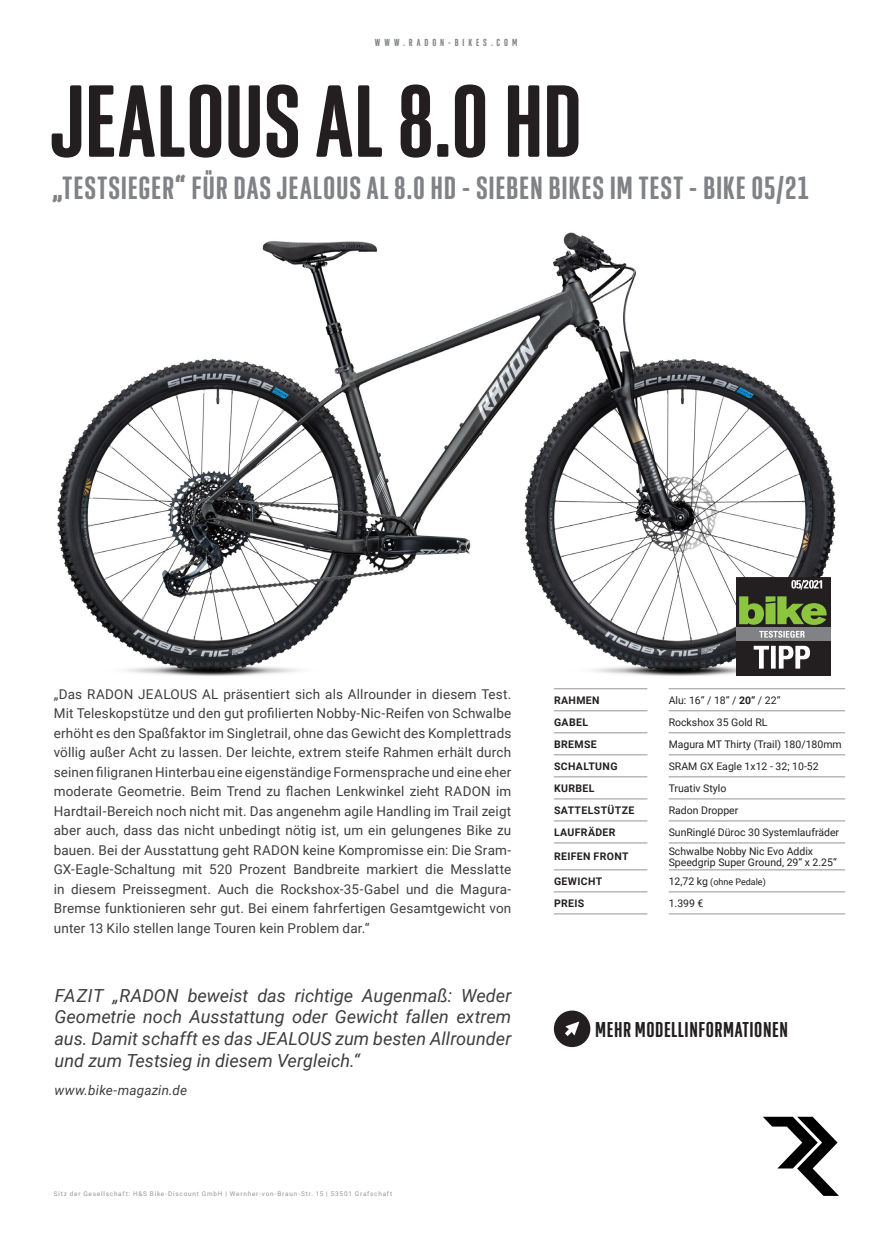
<style>
.page{position:relative;width:893px;height:1234px;background:#fff}
.page>*{position:absolute;margin:0;border:0;box-sizing:border-box;transform-origin:0 0}
.t1{font:600 105px "Geogrotesque X Comp";color:#231f20}
.t2{font:600 33px "Geogrotesque X Comp";letter-spacing:.025em;color:#808285}
.t3{font:600 22.05px "Geogrotesque X Comp";letter-spacing:.025em;color:#231f20}
.t4{font:italic 18px/21.6px "Roboto";color:#3e3e3f;text-align:justify}
.t5{font:13.5px/19.5px "Roboto";letter-spacing:.01em;color:#3e3e3f;text-align:justify}
.t6{font:italic 13.5px "Roboto";letter-spacing:.01em;color:#3e3e3f}
.t7{font:10.5px/10.5px "Roboto";color:#231f20}
.t8{font:700 10.5px "Roboto";letter-spacing:.035em;color:#231f20}
.t9{font:600 10.5px "Geogrotesque X Comp";letter-spacing:.375em;color:#808285}
.t10{font:9px "Roboto";color:#231f20}
.t11{font:6.45px "Roboto";letter-spacing:.12em;color:#939598}
.s1{font-weight:700}
.s2{font-size:10.5px}
</style>
<div class="page">
<hr style="left:554px;top:688px;width:93px;height:1px;background:#939598">
<hr style="left:554px;top:710px;width:93px;height:1px;background:#939598">
<hr style="left:554px;top:732px;width:93px;height:1px;background:#939598">
<hr style="left:554px;top:754px;width:93px;height:1px;background:#939598">
<hr style="left:554px;top:776px;width:93px;height:1px;background:#939598">
<hr style="left:554px;top:798px;width:93px;height:1px;background:#939598">
<hr style="left:554px;top:820px;width:93px;height:1px;background:#939598">
<hr style="left:554px;top:842px;width:93px;height:1px;background:#939598">
<hr style="left:554px;top:869px;width:93px;height:1px;background:#939598">
<hr style="left:554px;top:891px;width:93px;height:1px;background:#939598">
<hr style="left:554px;top:913px;width:93px;height:1px;background:#939598">
<hr style="left:669px;top:688px;width:176px;height:1px;background:#939598">
<hr style="left:669px;top:710px;width:176px;height:1px;background:#939598">
<hr style="left:669px;top:732px;width:176px;height:1px;background:#939598">
<hr style="left:669px;top:754px;width:176px;height:1px;background:#939598">
<hr style="left:669px;top:776px;width:176px;height:1px;background:#939598">
<hr style="left:669px;top:798px;width:176px;height:1px;background:#939598">
<hr style="left:669px;top:820px;width:176px;height:1px;background:#939598">
<hr style="left:669px;top:842px;width:176px;height:1px;background:#939598">
<hr style="left:669px;top:869px;width:176px;height:1px;background:#939598">
<hr style="left:669px;top:891px;width:176px;height:1px;background:#939598">
<hr style="left:669px;top:913px;width:176px;height:1px;background:#939598">
<img style="left:57px;top:232px;width:779px;height:444px">
<svg style="left:554px;top:1010px;width:36px;height:36px"></svg>
<svg style="left:763px;top:1116px;width:75px;height:79px"></svg>
<div style="left:736px;top:577px;width:95px;height:98px;background:#231f20"></div>
<svg style="left:736px;top:627px;width:95px;height:13px"></svg>
<svg style="left:739px;top:596px;width:88px;height:41px"></svg>
<svg style="left:754px;top:645px;width:56px;height:23px"></svg>
<svg style="left:791px;top:579px;width:31px;height:10px"></svg>
<p class="t9" style="left:375px;top:36px;width:144px">WWW.RADON-BIKES.COM</p>
<p class="t1" style="left:51px;top:55px;width:533px">JEALOUS AL 8.0 HD</p>
<p class="t2" style="left:53px;top:167px;width:757px">„TESTSIEGER“ FÜR DAS JEALOUS AL 8.0 HD - SIEBEN BIKES IM TEST - BIKE 05/21</p>
<p class="t5" style="left:54px;top:683px;width:459px">„Das RADON JEALOUS AL präsentiert sich als Allrounder in diesem Test.<br>Mit Teleskopstütze und den gut profilierten Nobby-Nic-Reifen von Schwalbe erhöht es den Spaßfaktor im Singletrail, ohne das Gewicht des Komplettrads völlig außer Acht zu lassen. Der leichte, extrem steife Rahmen erhält durch seinen filigranen Hinterbau eine eigenständige Formensprache und eine eher moderate Geometrie. Beim Trend zu flachen Lenkwinkel zieht RADON im Hardtail-Bereich noch nicht mit. Das angenehm agile Handling im Trail zeigt aber auch, dass das nicht unbedingt nötig ist, um ein gelungenes Bike zu bauen. Bei der Ausstattung geht RADON keine Kompromisse ein: Die Sram-GX-Eagle-Schaltung mit 520 Prozent Bandbreite markiert die Messlatte in diesem Preissegment. Auch die Rockshox-35-Gabel und die Magura-Bremse funktionieren sehr gut. Bei einem fahrfertigen Gesamtgewicht von unter 13 Kilo stellen lange Touren kein Problem dar.“</p>
<p class="t4" style="left:54px;top:983px;width:458px">FAZIT „RADON beweist das richtige Augenmaß: Weder Geometrie noch Ausstattung oder Gewicht fallen extrem aus. Damit schafft es das JEALOUS zum besten Allrounder und zum Testsieg in diesem Vergleich.“</p>
<p class="t6" style="left:54px;top:1079px;width:134px">www.bike-magazin.de</p>
<p class="t11" style="left:54px;top:1188px;width:340px">Sitz der Gesellschaft: H&amp;S Bike-Discount GmbH | Wernher-von-Braun-Str. 15 | 53501 Grafschaft</p>
<p class="t8" style="left:554px;top:692px;width:47px">RAHMEN</p>
<p class="t7" style="left:669px;top:694px;width:113px">Alu: 16“ / 18“ / <span class="s1">20“</span> / 22“</p>
<p class="t8" style="left:554px;top:714px;width:35px">GABEL</p>
<p class="t7" style="left:669px;top:716px;width:100px">Rockshox 35 Gold RL</p>
<p class="t8" style="left:554px;top:736px;width:44px">BREMSE</p>
<p class="t7" style="left:669px;top:738px;width:175px">Magura MT Thirty (Trail) 180/180mm</p>
<p class="t8" style="left:554px;top:758px;width:65px">SCHALTUNG</p>
<p class="t7" style="left:669px;top:760px;width:152px">SRAM GX Eagle 1x12 - 32; 10-52</p>
<p class="t8" style="left:554px;top:780px;width:42px">KURBEL</p>
<p class="t7" style="left:669px;top:782px;width:59px">Truativ Stylo</p>
<p class="t8" style="left:554px;top:802px;width:82px">SATTELSTÜTZE</p>
<p class="t7" style="left:669px;top:804px;width:71px">Radon Dropper</p>
<p class="t8" style="left:554px;top:824px;width:63px">LAUFRÄDER</p>
<p class="t7" style="left:669px;top:826px;width:172px">SunRinglé Düroc 30 Systemlaufräder</p>
<p class="t8" style="left:554px;top:849px;width:76px">REIFEN FRONT</p>
<p class="t7" style="left:669px;top:845px;width:170px">Schwalbe Nobby Nic Evo Addix<br>Speedgrip Super Ground, 29“ x 2.25“</p>
<p class="t8" style="left:554px;top:873px;width:50px">GEWICHT</p>
<p class="t10" style="left:669px;top:875px;width:99px"><span class="s2">12,72 kg</span> (ohne Pedale)</p>
<p class="t8" style="left:554px;top:895px;width:32px">PREIS</p>
<p class="t7" style="left:669px;top:897px;width:36px">1.399 €</p>
<p class="t3" style="left:595px;top:1015px;width:194px">MEHR MODELLINFORMATIONEN</p>
</div>
